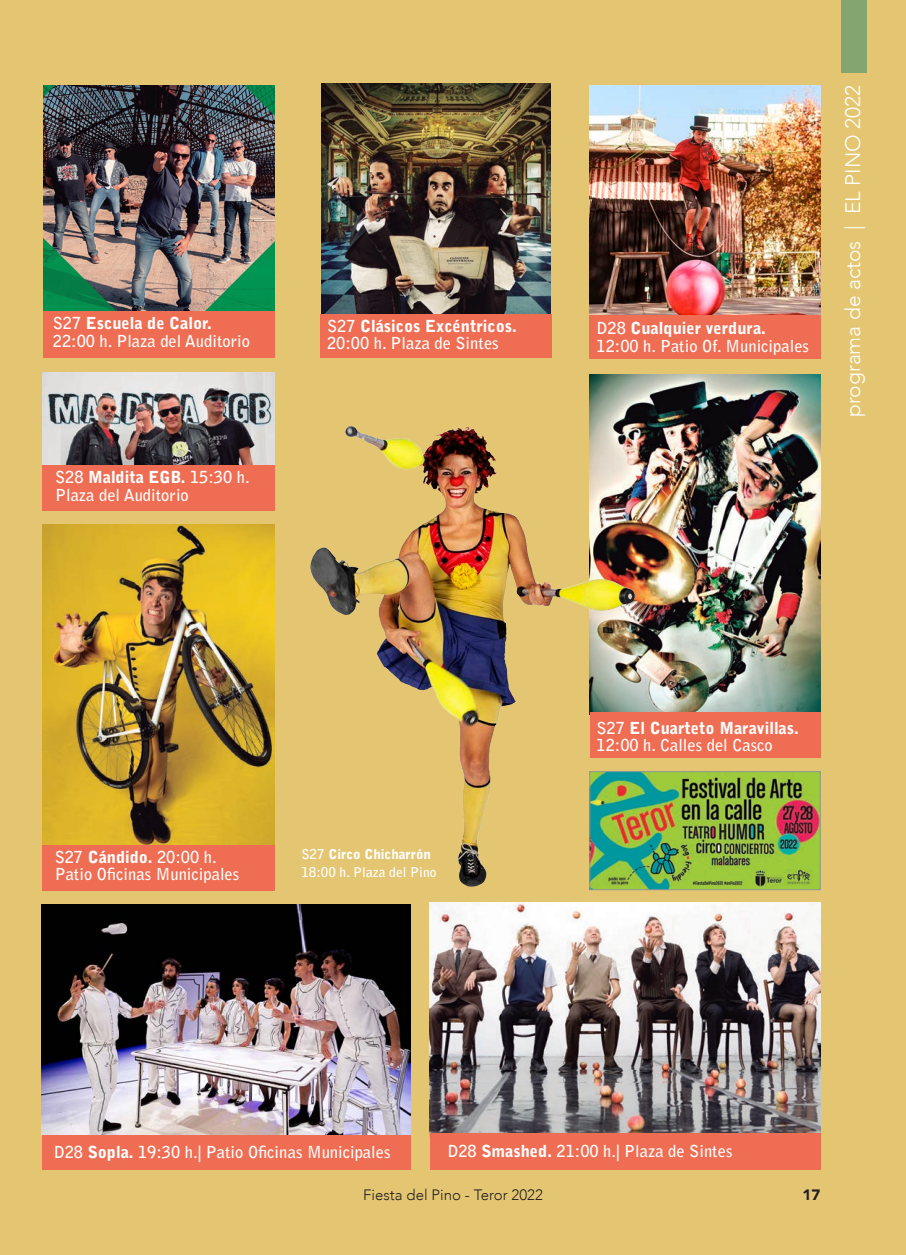
<style>
.page{position:relative;width:906px;height:1255px;background:#fff}
.page>*{position:absolute;margin:0;border:0;box-sizing:border-box;transform-origin:0 0}
.t1{font:300 21px "Avenir";color:#fff}
.t2{font:700 16.5px "Bell Gothic Std";color:#fff}
.t3{font:900 16.5px "Bell Gothic Std";color:#fff}
.t4{font:300 15px "Avenir";color:#231f20}
.t5{font:900 15px "Avenir";color:#231f20}
.t6{font:700 13.5px "Bell Gothic Std";color:#fff}
.t7{font:900 13.5px "Bell Gothic Std";color:#fff}
.s1{font-weight:700}
.s2{font-weight:900}
</style>
<div class="page">
<div style="left:0;top:0;width:906px;height:1254px;background:#e4c672"></div>
<div style="left:840px;top:0;width:26px;height:72px;background:#84a470"></div>
<img style="left:42px;top:524px;width:233px;height:321px">
<div style="left:42px;top:845px;width:233px;height:45px;background:#ef6d53"></div>
<img style="left:589px;top:85px;width:231px;height:230px">
<div style="left:589px;top:315px;width:231px;height:44px;background:#ef6d53"></div>
<img style="left:590px;top:374px;width:230px;height:338px">
<div style="left:590px;top:712px;width:230px;height:45px;background:#ef6d53"></div>
<img style="left:42px;top:904px;width:368px;height:231px">
<div style="left:42px;top:1135px;width:369px;height:34px;background:#ef6d53"></div>
<img style="left:429px;top:902px;width:392px;height:234px">
<div style="left:429px;top:1133px;width:391px;height:36px;background:#ef6d53"></div>
<img style="left:42px;top:372px;width:233px;height:104px">
<img style="left:310px;top:398px;width:327px;height:493px">
<div style="left:44px;top:311px;width:231px;height:47px;background:#ef6d53"></div>
<img style="left:321px;top:84px;width:230px;height:230px">
<div style="left:320px;top:314px;width:231px;height:43px;background:#ef6d53"></div>
<img style="left:44px;top:85px;width:231px;height:226px">
<div style="left:43px;top:466px;width:232px;height:45px;background:#ef6d53"></div>
<img style="left:591px;top:773px;width:227px;height:115px">
<div style="left:589px;top:771px;width:231px;height:119px;border:1px solid #939598"></div>
<p class="t3" style="left:53px;top:313px;width:160px"><span class="s1">S27</span> Escuela de Calor.</p>
<p class="t2" style="left:53px;top:331px;width:199px">22:00 h. Plaza del Auditorio</p>
<p class="t3" style="left:55px;top:467px;width:196px"><span class="s1">S28</span> Maldita EGB. <span class="s1">15:30 h.</span></p>
<p class="t2" style="left:55px;top:484px;width:135px">Plaza del Auditorio</p>
<p class="t3" style="left:327px;top:316px;width:191px"><span class="s1">S27</span> Clásicos Excéntricos.</p>
<p class="t2" style="left:327px;top:333px;width:173px">20:00 h. Plaza de Sintes</p>
<p class="t3" style="left:596px;top:318px;width:171px"><span class="s1">D28</span> Cualquier verdura.</p>
<p class="t2" style="left:596px;top:336px;width:214px">12:00 h. Patio Of. Municipales</p>
<p class="t1" style="left:840px;top:417px;width:333px;rotate:-90deg">programa de actos | EL PINO 2022</p>
<p class="t2" style="left:55px;top:846px;width:163px">S27 <span class="s2">Cándido.</span> 20:00 h.</p>
<p class="t2" style="left:55px;top:864px;width:186px">Patio Oficinas Municipales</p>
<p class="t7" style="left:301px;top:846px;width:131px"><span class="s1">S27</span> Circo Chicharrón</p>
<p class="t6" style="left:301px;top:863px;width:137px">18:00 h. Plaza del Pino</p>
<p class="t3" style="left:596px;top:718px;width:204px"><span class="s1">S27</span> El Cuarteto Maravillas.</p>
<p class="t2" style="left:596px;top:735px;width:178px">12:00 h. Calles del Casco</p>
<p class="t2" style="left:54px;top:1141px;width:338px">D28 <span class="s2">Sopla.</span> 19:30 h.| Patio Oficinas Municipales</p>
<p class="t2" style="left:447px;top:1140px;width:286px">D28 <span class="s2">Smashed.</span> 21:00 h.| Plaza de Sintes</p>
<p class="t4" style="left:363px;top:1185px;width:181px">Fiesta del Pino - Teror 2022</p>
<p class="t5" style="left:802px;top:1181px;width:19px">17</p>
</div>
